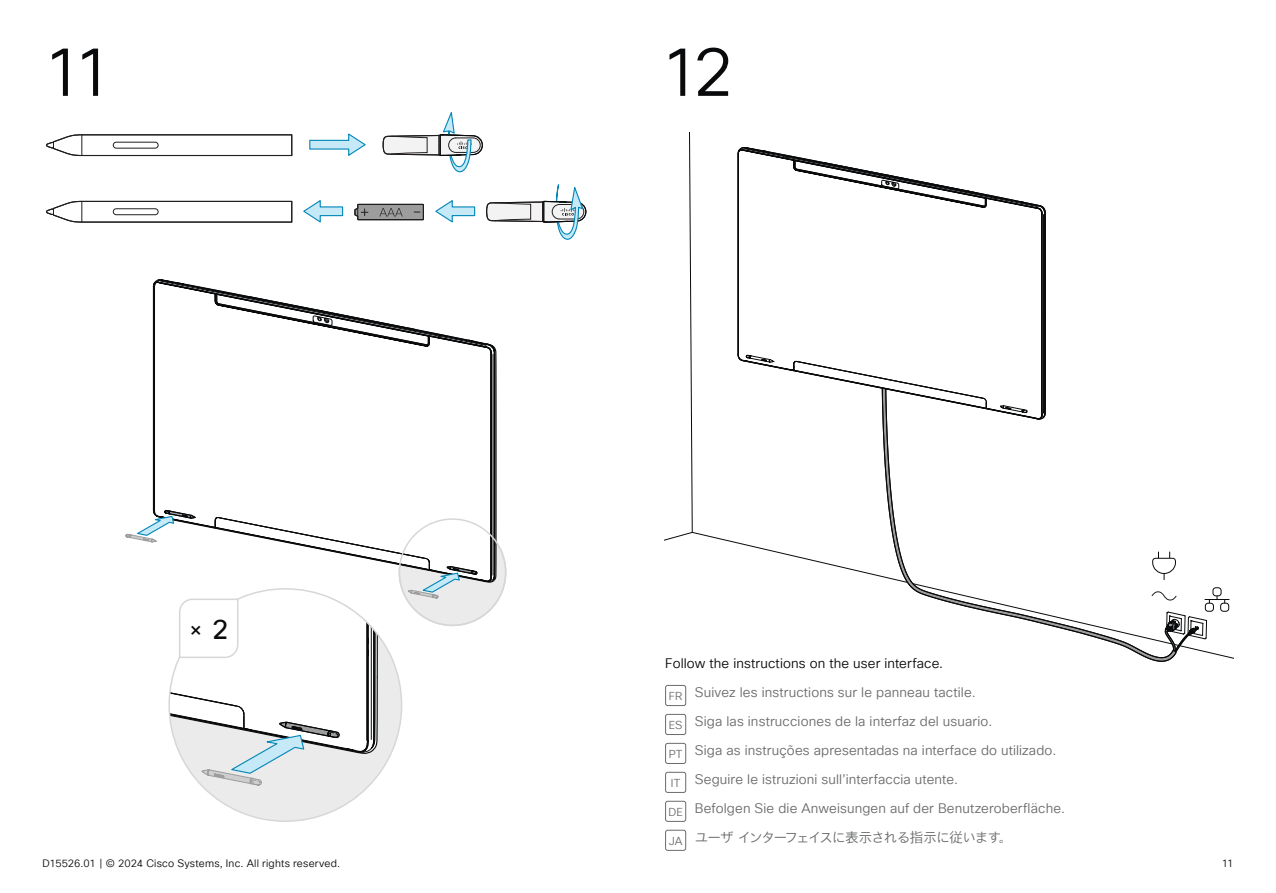
<style>
.page{position:relative;width:1276px;height:893px;background:#fff}
.page>*{position:absolute;margin:0;border:0;box-sizing:border-box;transform-origin:0 0}
.Step_number_-_left{font:67.5px "Cisco Sans TT Light";color:#090a0b}
.Repetitions{font:27px "Cisco Sans TT Light";color:#090a0b}
.Body_5_French_hanging{font:13.5px "Cisco Sans TT Light";letter-spacing:.01em;color:#6a6b6c}
.Body_1{font:13.5px "Cisco Sans TT Light";letter-spacing:.01em;color:#090a0b}
.Body_5_French_hanging-2{font:13.5px "Cisco Sans JPN Light";letter-spacing:-.055em;color:#6a6b6c}
.Body_1_center_French_for_Product_overvie{font:11.25px "Cisco Sans TT Light";letter-spacing:.015em;color:#6a6b6c}
.t1{font:10.5px "Cisco Sans TT Light";letter-spacing:.015em;color:#090a0b}
.s1{font-family:"Cisco Sans TT"}
</style>
<div class="page">
<div style="left:169px;top:589px;width:232px;height:232px;background:#ebebec;border-radius:50%"></div>
<svg style="left:125px;top:279px;width:378px;height:507px"></svg>
<svg style="left:46px;top:134px;width:247px;height:23px"></svg>
<div style="left:113px;top:142px;width:45px;height:6px;border:1px solid #231f20;border-radius:3px"></div>
<div style="left:81px;top:134px;width:211px;height:22px;border:1px solid #231f20"></div>
<svg style="left:309px;top:133px;width:57px;height:23px"></svg>
<svg style="left:382px;top:112px;width:101px;height:61px"></svg>
<svg style="left:46px;top:200px;width:247px;height:23px"></svg>
<div style="left:113px;top:209px;width:45px;height:6px;border:1px solid #231f20;border-radius:3px"></div>
<div style="left:81px;top:201px;width:211px;height:21px;border:1px solid #231f20"></div>
<svg style="left:354px;top:203px;width:70px;height:18px"></svg>
<svg style="left:303px;top:200px;width:41px;height:23px"></svg>
<svg style="left:435px;top:200px;width:41px;height:23px"></svg>
<svg style="left:486px;top:184px;width:101px;height:56px"></svg>
<div style="left:665px;top:685px;width:21px;height:21px;border:1px solid #6a6b6c;border-radius:2px"></div>
<div style="left:665px;top:714px;width:21px;height:21px;border:1px solid #6a6b6c;border-radius:2px"></div>
<div style="left:665px;top:743px;width:21px;height:21px;border:1px solid #6a6b6c;border-radius:2px"></div>
<div style="left:665px;top:772px;width:21px;height:21px;border:1px solid #6a6b6c;border-radius:2px"></div>
<div style="left:665px;top:801px;width:21px;height:21px;border:1px solid #6a6b6c;border-radius:2px"></div>
<div style="left:665px;top:830px;width:21px;height:21px;border:1px solid #6a6b6c;border-radius:2px"></div>
<svg style="left:692px;top:532px;width:541px;height:127px"></svg>
<svg style="left:664px;top:132px;width:28px;height:409px"></svg>
<svg style="left:881px;top:532px;width:316px;height:127px"></svg>
<svg style="left:882px;top:420px;width:294px;height:242px"></svg>
<svg style="left:885px;top:420px;width:288px;height:238px"></svg>
<svg style="left:1165px;top:612px;width:42px;height:41px"></svg>
<svg style="left:737px;top:147px;width:309px;height:272px"></svg>
<div style="left:1212px;top:587px;width:9px;height:9px;border:1px solid #090a0b;border-radius:3px"></div>
<div style="left:1220px;top:603px;width:9px;height:9px;border:1px solid #090a0b;border-radius:3px"></div>
<div style="left:1205px;top:603px;width:8px;height:9px;border:1px solid #090a0b;border-radius:3px"></div>
<svg style="left:1205px;top:596px;width:24px;height:7px"></svg>
<svg style="left:1152px;top:547px;width:24px;height:33px"></svg>
<svg style="left:1151px;top:591px;width:26px;height:10px"></svg>
<p class="Step_number_-_left" style="left:43px;top:28px;width:72px">11</p>
<p class="Step_number_-_left" style="left:660px;top:28px;width:75px">12</p>
<p class="Repetitions" style="left:188px;top:612px;width:42px">× <span class="s1">2</span></p>
<p class="Body_1" style="left:665px;top:655px;width:279px">Follow the instructions on the user interface.</p>
<p class="Body_1_center_French_for_Product_overvie" style="left:669px;top:689px;width:15px">FR</p>
<p class="Body_5_French_hanging" style="left:695px;top:684px;width:282px">Suivez les instructions sur le panneau tactile.</p>
<p class="Body_1_center_French_for_Product_overvie" style="left:669px;top:718px;width:15px">ES</p>
<p class="Body_5_French_hanging" style="left:695px;top:713px;width:299px">Siga las instrucciones de la interfaz del usuario.</p>
<p class="Body_1_center_French_for_Product_overvie" style="left:668px;top:747px;width:15px">PT</p>
<p class="Body_5_French_hanging" style="left:695px;top:742px;width:363px">Siga as instruções apresentadas na interface do utilizado.</p>
<p class="Body_1_center_French_for_Product_overvie" style="left:671px;top:775px;width:11px">IT</p>
<p class="Body_5_French_hanging" style="left:695px;top:771px;width:264px">Seguire le istruzioni sull’interfaccia utente.</p>
<p class="Body_1_center_French_for_Product_overvie" style="left:668px;top:804px;width:16px">DE</p>
<p class="Body_5_French_hanging" style="left:695px;top:800px;width:371px">Befolgen Sie die Anweisungen auf der Benutzeroberfläche.</p>
<p class="Body_1_center_French_for_Product_overvie" style="left:669px;top:833px;width:15px">JA</p>
<p class="Body_5_French_hanging-2" style="left:695px;top:829px;width:319px">ユーザインターフェイスに表示される指示に従います。</p>
<p class="t1" style="left:43px;top:857px;width:299px">D15526.01 | © 2024 Cisco Systems, Inc. All rights reserved.</p>
<p class="t1" style="left:1222px;top:857px;width:13px">11</p>
</div>
